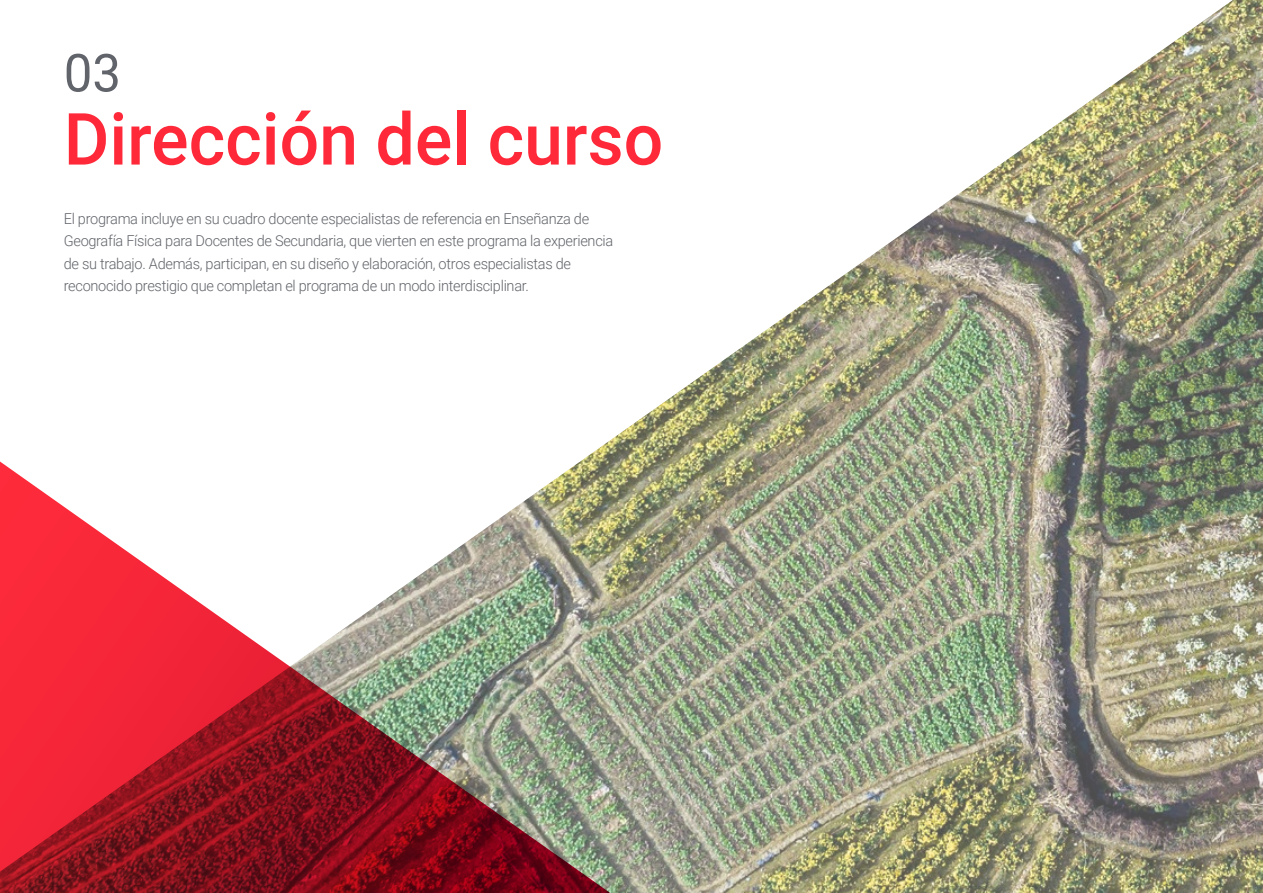
<style>
.page{position:relative;width:1263px;height:893px;background:#fff}
.page>*{position:absolute;margin:0;border:0;box-sizing:border-box;transform-origin:0 0}
.t1{font:500 72px "Roboto";color:#ff293a}
.t2{font:52.5px "Roboto";color:#61646a}
.t3{font:300 15px/22.5px "Roboto";letter-spacing:-.02em;color:#61646a}
</style>
<div class="page">
<img style="left:602px;top:0;width:661px;height:893px">
<img style="left:0;top:446px;width:640px;height:447px">
<h2 class="t2" style="left:64px;top:36px;width:59px">03</h2>
<h1 class="t1" style="left:64px;top:89px;width:601px">Dirección del curso</h1>
<p class="t3" style="left:64px;top:207px;width:551px">El programa incluye en su cuadro docente especialistas de referencia en Enseñanza de Geografía Física para Docentes de Secundaria, que vierten en este programa la experiencia de su trabajo. Además, participan, en su diseño y elaboración, otros especialistas de reconocido prestigio que completan el programa de un modo interdisciplinar.</p>
</div>
